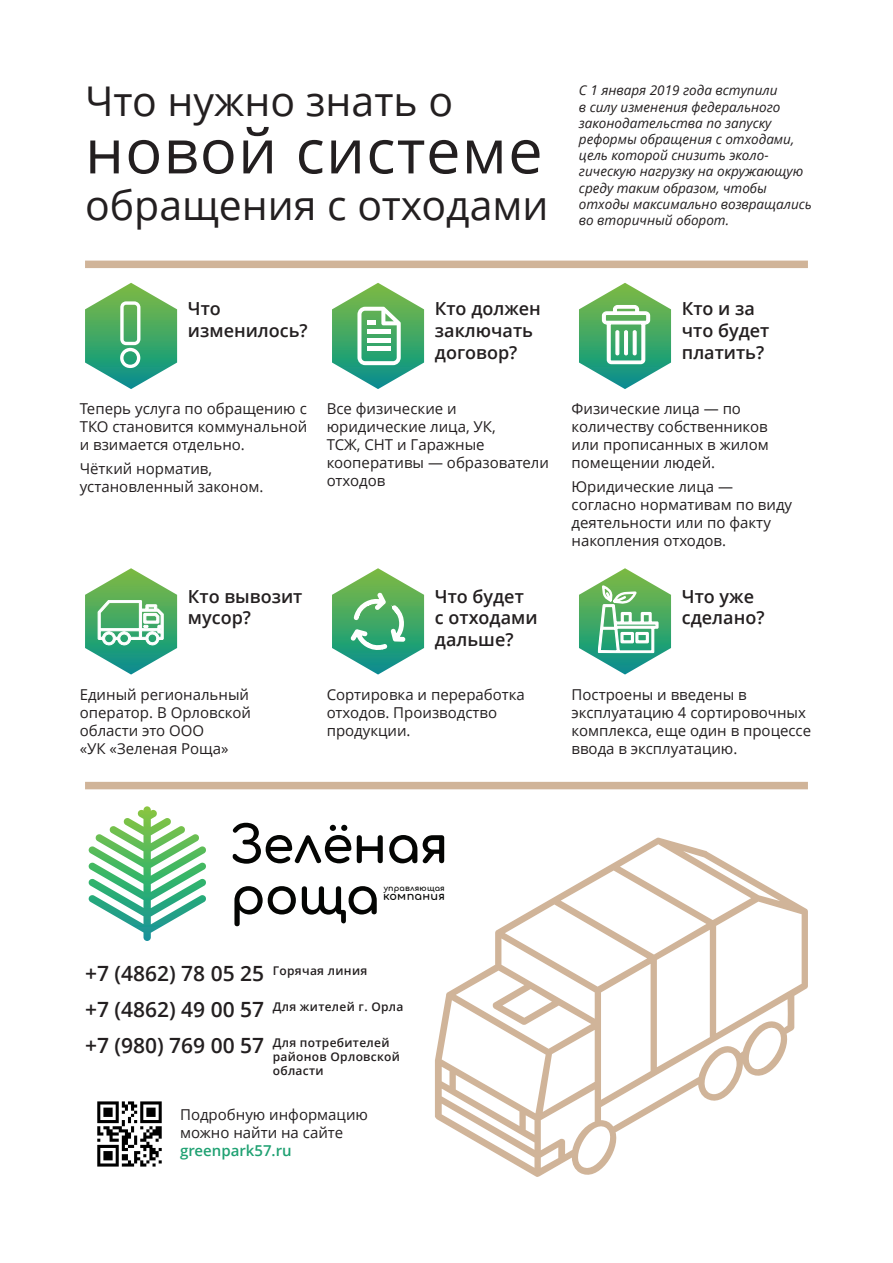
<style>
.page{position:relative;width:893px;height:1263px;background:#fff}
.page>*{position:absolute;margin:0;border:0;box-sizing:border-box;transform-origin:0 0}
.t1{font:61.5px "Open Sans";letter-spacing:.02em;color:#231f20}
.t2{font:700 51.15px/51.2px "Comfortaa";letter-spacing:-.025em;color:#040503}
.t3{font:40.95px "Open Sans";color:#231f20}
.t4{font:600 21px/36px "Open Sans";color:#231f20}
.t5{font:600 18px/21.6px "Open Sans";color:#231f20}
.t6{font:15px/18px "Open Sans";color:#231f20}
.t7{font:italic 13.5px/16.2px "Open Sans";color:#231f20}
.t8{font:600 12px "Open Sans";letter-spacing:.025em;color:#231f20}
.t9{font:700 11.25px "Comfortaa";letter-spacing:.025em;color:#040503}
.t10{font:700 7.95px "Comfortaa";letter-spacing:.025em;color:#040503}
.s1{font-weight:600;color:#1fa172}
</style>
<div class="page">
<svg style="left:435px;top:838px;width:373px;height:339px"></svg>
<img style="left:97px;top:1101px;width:65px;height:66px">
<svg style="left:85px;top:568px;width:92px;height:106px"></svg>
<svg style="left:332px;top:283px;width:92px;height:106px"></svg>
<svg style="left:85px;top:283px;width:92px;height:106px"></svg>
<svg style="left:332px;top:568px;width:92px;height:106px"></svg>
<svg style="left:579px;top:283px;width:92px;height:106px"></svg>
<svg style="left:579px;top:568px;width:92px;height:106px"></svg>
<svg style="left:89px;top:806px;width:117px;height:135px"></svg>
<div style="left:85px;top:261px;width:723px;height:7px;background:#d0b499"></div>
<div style="left:85px;top:782px;width:723px;height:7px;background:#d0b499"></div>
<p class="t3" style="left:85px;top:73px;width:370px">Что нужно знать о</p>
<p class="t1" style="left:85px;top:109px;width:459px">новой системе</p>
<p class="t3" style="left:85px;top:177px;width:465px">обращения с отходами</p>
<p class="t7" style="left:579px;top:83px;width:234px">С 1 января 2019 года вступили<br>в силу изменения федерального законодательства по запуску реформы обращения с отходами, цель которой снизить эколо&shy;гическую нагрузку на окружающую среду таким образом, чтобы отходы максимально возвращались во вторичный оборот.</p>
<p class="t5" style="left:188px;top:298px;width:34px">Что</p>
<p class="t5" style="left:188px;top:320px;width:121px">изменилось?</p>
<p class="t6" style="left:80px;top:399px;width:229px;text-align:justify">Теперь услуга по обращению с ТКО становится коммунальной и взимается отдельно.</p>
<p class="t6" style="left:80px;top:459px;width:134px">Чёткий норматив,</p>
<p class="t6" style="left:80px;top:477px;width:185px">установленный законом.</p>
<p class="t5" style="left:435px;top:298px;width:107px">Кто должен</p>
<p class="t5" style="left:435px;top:320px;width:100px">заключать</p>
<p class="t5" style="left:435px;top:341px;width:84px">договор?</p>
<p class="t6" style="left:327px;top:399px;width:224px">Все физические и юридические лица, УК,<br>ТСЖ, СНТ и Гаражные кооперативы — образователи отходов</p>
<p class="t5" style="left:188px;top:585px;width:116px">Кто вывозит мусор?</p>
<p class="t6" style="left:80px;top:685px;width:173px">Единый региональный оператор. В Орловской области это ООО<br>«УК «Зеленая Роща»</p>
<p class="t5" style="left:435px;top:585px;width:104px">Что будет<br>с отходами дальше?</p>
<p class="t6" style="left:327px;top:685px;width:200px">Сортировка и переработка отходов. Производство продукции.</p>
<p class="t5" style="left:682px;top:298px;width:89px">Кто и за что будет платить?</p>
<p class="t6" style="left:571px;top:399px;width:199px">Физические лица — по количеству собственников или прописанных в жилом помещении людей.</p>
<p class="t6" style="left:571px;top:477px;width:222px">Юридические лица — согласно нормативам по виду деятельности или по факту накопления отходов.</p>
<p class="t5" style="left:682px;top:585px;width:84px">Что уже сделано?</p>
<p class="t6" style="left:571px;top:685px;width:241px">Построены и введены в эксплуатацию 4 сортировочных комплекса, еще один в процессе ввода в эксплуатацию.</p>
<p class="t2" style="left:230px;top:813px;width:220px">Зелёная роща</p>
<p class="t10" style="left:384px;top:881px;width:63px">управляющая</p>
<p class="t9" style="left:383px;top:885px;width:63px">компания</p>
<p class="t8" style="left:273px;top:963px;width:96px">Горячая линия</p>
<p class="t8" style="left:273px;top:999px;width:132px">Для жителей г. Орла</p>
<p class="t8" style="left:273px;top:1035px;width:118px">Для потребителей</p>
<p class="t8" style="left:273px;top:1050px;width:129px">районов Орловской</p>
<p class="t8" style="left:273px;top:1064px;width:52px">области</p>
<p class="t6" style="left:180px;top:1105px;width:189px">Подробную информацию можно найти на сайте <span class="s1">greenpark57.ru</span></p>
<p class="t4" style="left:85px;top:956px;width:181px">+7 (4862) 78 05 25</p>
<p class="t4" style="left:85px;top:992px;width:181px">+7 (4862) 49 00 57 +7 (980) 769 00 57</p>
</div>
